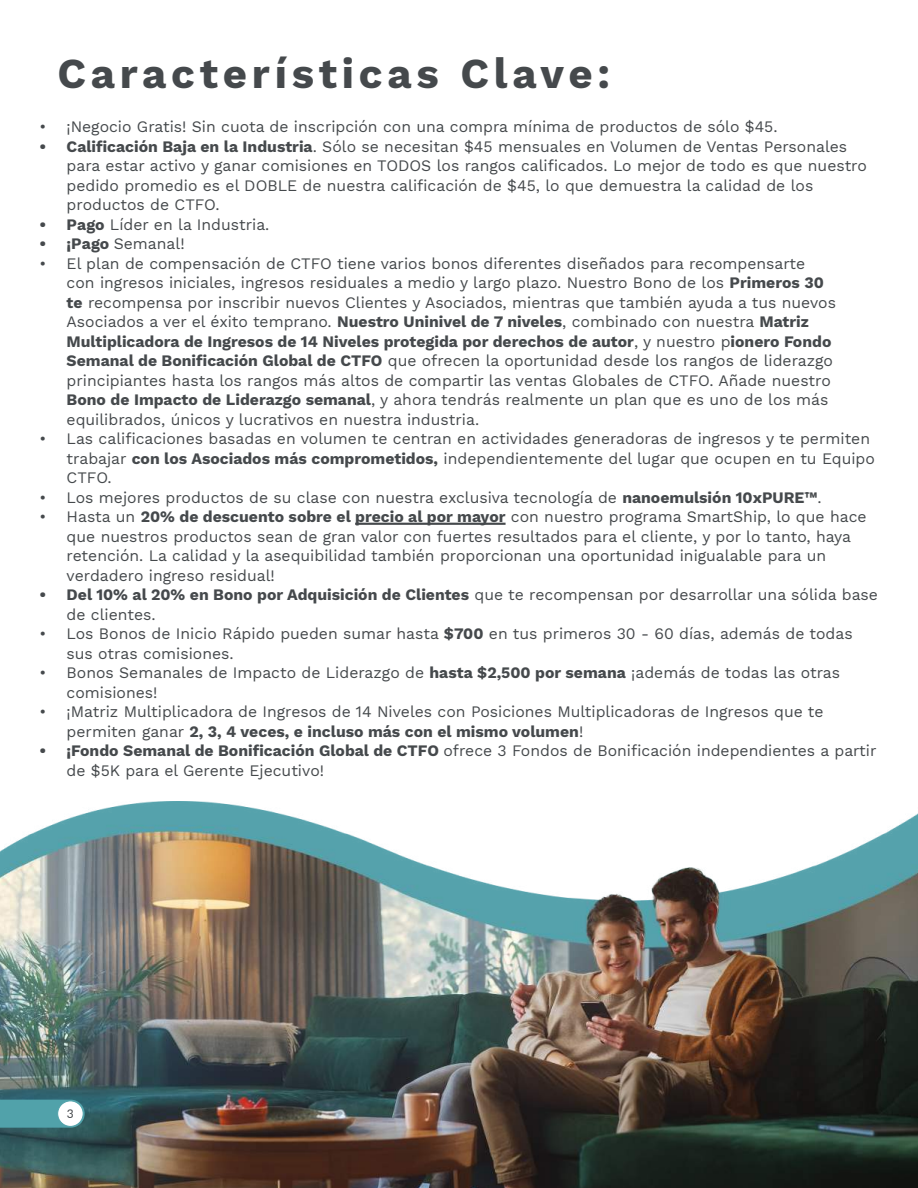
<style>
.page{position:relative;width:918px;height:1188px;background:#fff}
.page>*{position:absolute;margin:0;border:0;box-sizing:border-box;transform-origin:0 0}
.t1{font:42px "Work Sans";letter-spacing:.115em;color:#45494c}
.t2{font:15.75px/19.5px "Work Sans";color:#45494c}
.t3{font:12px "Lato";color:#45494c}
</style>
<div class="page">
<hr style="left:355px;top:523px;width:151px;height:2px;background:#45494c">
<img style="left:0;top:801px;width:918px;height:387px">
<svg style="left:0;top:1100px;width:85px;height:28px;background:#4f9da5"></svg>
<div style="left:58px;top:1101px;width:25px;height:25px;background:#fff;border-radius:50%"></div>
<div style="left:57px;top:1101px;width:27px;height:26px;border:1px solid #51a2aa;border-radius:50%"></div>
<h1 class="t1" style="left:57px;top:42px;width:554px">Características Clave:</h1>
<p class="t2" style="left:40px;top:116px;width:740px">• ¡Negocio Gratis! Sin cuota de inscripción con una compra mínima de productos de sólo $45.</p>
<p class="t2" style="left:67px;top:136px;width:802px;text-indent:-27px">• Calificación Baja en la Industria. Sólo se necesitan $45 mensuales en Volumen de Ventas Personales para estar activo y ganar comisiones en TODOS los rangos calificados. Lo mejor de todo es que nuestro pedido promedio es el DOBLE de nuestra calificación de $45, lo que demuestra la calidad de los productos de CTFO.</p>
<p class="t2" style="left:40px;top:214px;width:231px">• Pago Líder en la Industria.</p>
<p class="t2" style="left:40px;top:233px;width:147px">• ¡Pago Semanal!</p>
<p class="t2" style="left:67px;top:253px;width:771px;text-indent:-27px">• El plan de compensación de CTFO tiene varios bonos diferentes diseñados para recompensarte con ingresos iniciales, ingresos residuales a medio y largo plazo. Nuestro Bono de los Primeros 30 te recompensa por inscribir nuevos Clientes y Asociados, mientras que también ayuda a tus nuevos Asociados a ver el éxito temprano. Nuestro Uninivel de 7 niveles, combinado con nuestra Matriz Multiplicadora de Ingresos de 14 Niveles protegida por derechos de autor, y nuestro pionero Fondo Semanal de Bonificación Global de CTFO que ofrecen la oportunidad desde los rangos de liderazgo principiantes hasta los rangos más altos de compartir las ventas Globales de CTFO. Añade nuestro Bono de Impacto de Liderazgo semanal, y ahora tendrás realmente un plan que es uno de los más equilibrados, únicos y lucrativos en nuestra industria.</p>
<p class="t2" style="left:67px;top:428px;width:810px;text-indent:-27px">• Las calificaciones basadas en volumen te centran en actividades generadoras de ingresos y te permiten trabajar con los Asociados más comprometidos, independientemente del lugar que ocupen en tu Equipo<br>CTFO.</p>
<p class="t2" style="left:40px;top:487px;width:783px">• Los mejores productos de su clase con nuestra exclusiva tecnología de nanoemulsión 10xPURE™.</p>
<p class="t2" style="left:67px;top:506px;width:801px;text-indent:-27px">• Hasta un 20% de descuento sobre el precio al por mayor con nuestro programa SmartShip, lo que hace que nuestros productos sean de gran valor con fuertes resultados para el cliente, y por lo tanto, haya retención. La calidad y la asequibilidad también proporcionan una oportunidad inigualable para un verdadero ingreso residual!</p>
<p class="t2" style="left:67px;top:584px;width:813px;text-indent:-27px">• Del 10% al 20% en Bono por Adquisición de Clientes que te recompensan por desarrollar una sólida base de clientes.</p>
<p class="t2" style="left:67px;top:623px;width:788px;text-indent:-27px">• Los Bonos de Inicio Rápido pueden sumar hasta $700 en tus primeros 30 - 60 días, además de todas sus otras comisiones.</p>
<p class="t2" style="left:67px;top:662px;width:775px;text-indent:-27px">• Bonos Semanales de Impacto de Liderazgo de hasta $2,500 por semana ¡además de todas las otras comisiones!</p>
<p class="t2" style="left:67px;top:701px;width:758px;text-indent:-27px">• ¡Matriz Multiplicadora de Ingresos de 14 Niveles con Posiciones Multiplicadoras de Ingresos que te permiten ganar 2, 3, 4 veces, e incluso más con el mismo volumen!</p>
<p class="t2" style="left:67px;top:740px;width:811px;text-indent:-27px">• ¡Fondo Semanal de Bonificación Global de CTFO ofrece 3 Fondos de Bonificación independientes a partir de $5K para el Gerente Ejecutivo!</p>
<p class="t3" style="left:67px;top:1105px;width:14px">33</p>
</div>
